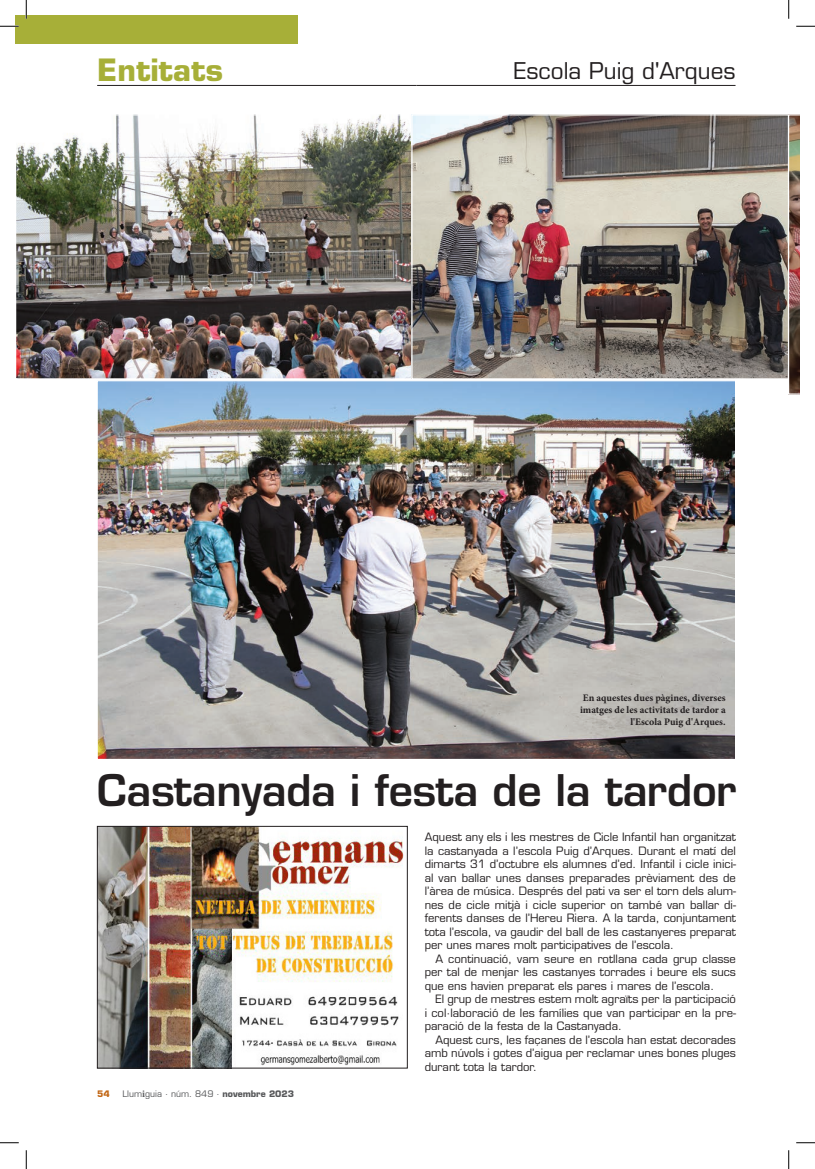
<style>
.page{position:relative;width:815px;height:1169px;background:#fff}
.page>*{position:absolute;margin:0;border:0;box-sizing:border-box;transform-origin:0 0}
.Títol_1{font:600 42.5px "Eurostile LT Std";letter-spacing:-.01em;color:#231f20}
.t1{font:700 30px "Eurostile LT Std";color:#a7af38}
.t2{font:22.5px "Eurostile LT Std";color:#231f20}
.TextGeneral{font:11.25px/13.5px "Eurostile LT Std";color:#231f20;text-align:justify}
.TextGeneral-2{font:700 10px/12px "Minion Pro";color:#231f20;text-align:right}
.t3{font:8.75px "Eurostile LT Std";color:#57585a}
.t4{font:700 8.75px "Eurostile LT Std";color:#c26716}
.s1{font-family:"Minion Pro";font-weight:700;font-size:10px}
.s2{font-weight:700}
</style>
<div class="page">
<div style="left:16px;top:16px;width:282px;height:28px;background:#a7af38"></div>
<hr style="left:97px;top:85px;width:319px;height:1px;background:#231f20">
<hr style="left:416px;top:85px;width:319px;height:1px;background:#231f20">
<img style="left:18px;top:116px;width:769px;height:261px">
<div style="left:16px;top:114px;width:396px;height:265px;border:1px solid #fff"></div>
<div style="left:411px;top:114px;width:378px;height:265px;border:1px solid #fff"></div>
<img style="left:98px;top:382px;width:636px;height:376px">
<img style="left:787px;top:114px;width:12px;height:281px">
<img style="left:99px;top:828px;width:305px;height:238px">
<div style="left:97px;top:826px;width:310px;height:242px;border:1px solid #231f20"></div>
<svg style="left:0;top:25px;width:19px;height:2px"></svg>
<svg style="left:796px;top:25px;width:18px;height:2px"></svg>
<svg style="left:0;top:1142px;width:19px;height:1px"></svg>
<svg style="left:796px;top:1142px;width:18px;height:1px"></svg>
<svg style="left:25px;top:0;width:2px;height:19px"></svg>
<svg style="left:25px;top:1150px;width:2px;height:19px"></svg>
<svg style="left:788px;top:0;width:1px;height:19px"></svg>
<svg style="left:788px;top:1150px;width:1px;height:19px"></svg>
<p class="t1" style="left:97px;top:52px;width:127px">Entitats</p>
<p class="t2" style="left:513px;top:57px;width:223px">Escola Puig d'Arques</p>
<p class="TextGeneral-2" style="left:580px;top:691px;width:147px">En aquestes dues pàgines, diverses imatges de les activitats de tardor a l'Escola Puig d'Arques.</p>
<p class="Títol_1" style="left:97px;top:763px;width:640px">Castanyada i festa de la tardor</p>
<p class="t4" style="left:97px;top:1088px;width:14px">54</p>
<p class="t3" style="left:122px;top:1088px;width:173px">Llum<span class="s1">i</span>guia · núm. 849 · <span class="s2">novembre 2023</span></p>
<p class="TextGeneral" style="left:424px;top:830px;width:313px">Aquest any els i les mestres de Cicle Infantil han organitzat la castanyada a l’escola Puig d’Arques. Durant el matí del dimarts 31 d’octubre els alumnes d’ed. Infantil i cicle inici&shy;al van ballar unes danses preparades prèviament des de l’àrea de música. Després del pati va ser el torn dels alum&shy;nes de cicle mitjà i cicle superior on també van ballar di&shy;ferents danses de l’Hereu Riera. A la tarda, conjuntament tota l’escola, va gaudir del ball de les castanyeres preparat per unes mares molt participatives de l’escola.</p>
<p class="TextGeneral" style="left:424px;top:952px;width:313px;text-indent:11px">A continuació, vam seure en rotllana cada grup classe per tal de menjar les castanyes torrades i beure els sucs que ens havien preparat els pares i mares de l’escola.</p>
<p class="TextGeneral" style="left:424px;top:992px;width:313px;text-indent:11px">El grup de mestres estem molt agraïts per la participació i col·laboració de les famílies que van participar en la pre&shy;paració de la festa de la Castanyada.</p>
<p class="TextGeneral" style="left:424px;top:1033px;width:313px;text-indent:11px">Aquest curs, les façanes de l’escola han estat decorades amb núvols i gotes d’aigua per reclamar unes bones pluges durant tota la tardor.</p>
</div>
